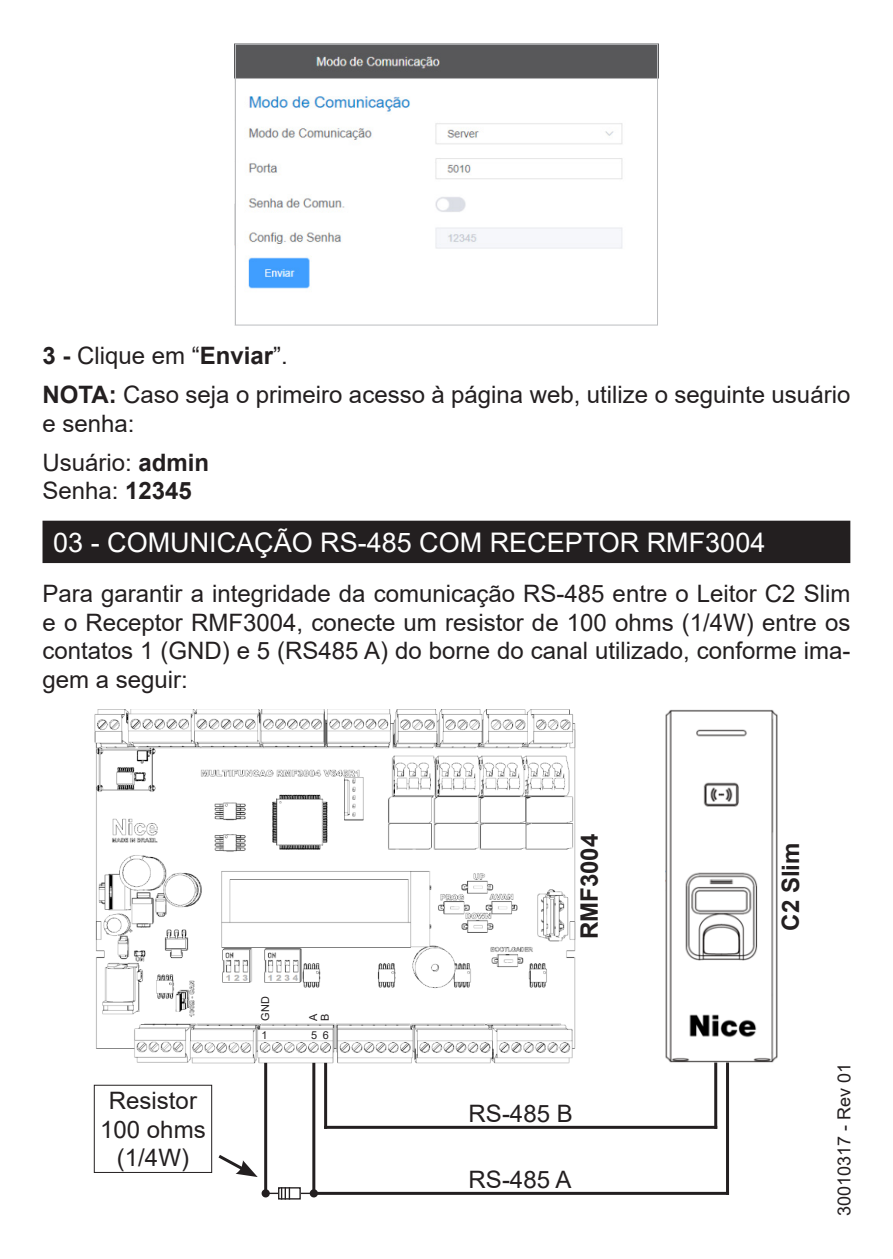
<style>
.page{position:relative;width:893px;height:1259px;background:#fff}
.page>*{position:absolute;margin:0;border:0;box-sizing:border-box;transform-origin:0 0}
.t1{font:27px "Arial";color:#fff}
.t2{font:24px/28.8px "Arial";color:#231f20}
.t3{font:700 24px "Arial";color:#231f20}
.t4{font:18px "Arial";color:#231f20}
.t5{font:10.8px "Arial";color:#231f20}
.s1{font-weight:700}
</style>
<div class="page">
<div style="left:44px;top:522px;width:805px;height:39px;background:#231f20"></div>
<div style="left:43px;top:521px;width:807px;height:42px;border:3px solid #231f20"></div>
<img style="left:235px;top:43px;width:423px;height:246px">
<div style="left:235px;top:44px;width:423px;height:281px;border:1px solid #bcbdc0"></div>
<img style="left:94px;top:709px;width:482px;height:354px">
<img style="left:666px;top:709px;width:111px;height:354px">
<hr style="left:324px;top:1062px;width:3px;height:66px;background:#231f20">
<hr style="left:312px;top:1062px;width:3px;height:132px;background:#231f20">
<hr style="left:312px;top:1191px;width:417px;height:3px;background:#231f20">
<hr style="left:324px;top:1125px;width:393px;height:3px;background:#231f20">
<hr style="left:726px;top:1062px;width:3px;height:132px;background:#231f20">
<hr style="left:714px;top:1062px;width:3px;height:66px;background:#231f20">
<hr style="left:264px;top:1062px;width:3px;height:132px;background:#231f20">
<div style="left:278px;top:1187px;width:23px;height:12px;border:1px solid #231f20"></div>
<svg style="left:301px;top:1190px;width:10px;height:6px"></svg>
<div style="left:310px;top:1189px;width:8px;height:8px;border:3px solid #231f20;border-radius:50%"></div>
<svg style="left:263px;top:1187px;width:27px;height:12px"></svg>
<div style="left:262px;top:1189px;width:8px;height:8px;border:3px solid #231f20;border-radius:50%"></div>
<div style="left:94px;top:1085px;width:118px;height:87px;border:1px solid #231f20"></div>
<svg style="left:218px;top:1155px;width:40px;height:22px"></svg>
<p class="t2" style="left:43px;top:341px;width:247px"><span class="s1">3 -</span> Clique em “<span class="s1">Enviar</span>”.</p>
<p class="t2" style="left:43px;top:380px;width:809px"><span class="s1">NOTA:</span> Caso seja o primeiro acesso à página web, utilize o seguinte usuário e senha:</p>
<p class="t2" style="left:43px;top:447px;width:168px">Usuário: <span class="s1">admin</span></p>
<p class="t2" style="left:43px;top:476px;width:151px">Senha: <span class="s1">12345</span></p>
<p class="t1" style="left:53px;top:524px;width:714px">03 - COMUNICAÇÃO RS-485 COM RECEPTOR RMF3004</p>
<p class="t2" style="left:43px;top:579px;width:809px;text-align:justify">Para garantir a integridade da comunicação RS-485 entre o Leitor C2 Slim e o Receptor RMF3004, conecte um resistor de 100 ohms (1/4W) entre os contatos 1 (GND) e 5 (RS485 A) do borne do canal utilizado, conforme ima&shy;gem a seguir:</p>
<p class="t2" style="left:109px;top:1085px;width:90px">Resistor</p>
<p class="t2" style="left:100px;top:1114px;width:107px">100 ohms</p>
<p class="t2" style="left:117px;top:1143px;width:74px">(1/4W)</p>
<p class="t5" style="left:258px;top:1020px;width:26px;rotate:-90deg">GND</p>
<p class="t5" style="left:261px;top:1028px;width:8px">1</p>
<p class="t5" style="left:306px;top:1020px;width:9px;rotate:-90deg">A</p>
<p class="t5" style="left:318px;top:1020px;width:9px;rotate:-90deg">B</p>
<p class="t5" style="left:311px;top:1028px;width:8px">5</p>
<p class="t5" style="left:323px;top:1028px;width:8px">6</p>
<p class="t3" style="left:573px;top:939px;width:107px;rotate:-90deg">RMF3004</p>
<p class="t3" style="left:774px;top:930px;width:90px;rotate:-90deg">C2 Slim</p>
<p class="t2" style="left:469px;top:1098px;width:106px">RS-485 B</p>
<p class="t2" style="left:469px;top:1164px;width:104px">RS-485 A</p>
<p class="t4" style="left:832px;top:1216px;width:155px;rotate:-90deg">30010317 - Rev 01</p>
</div>
